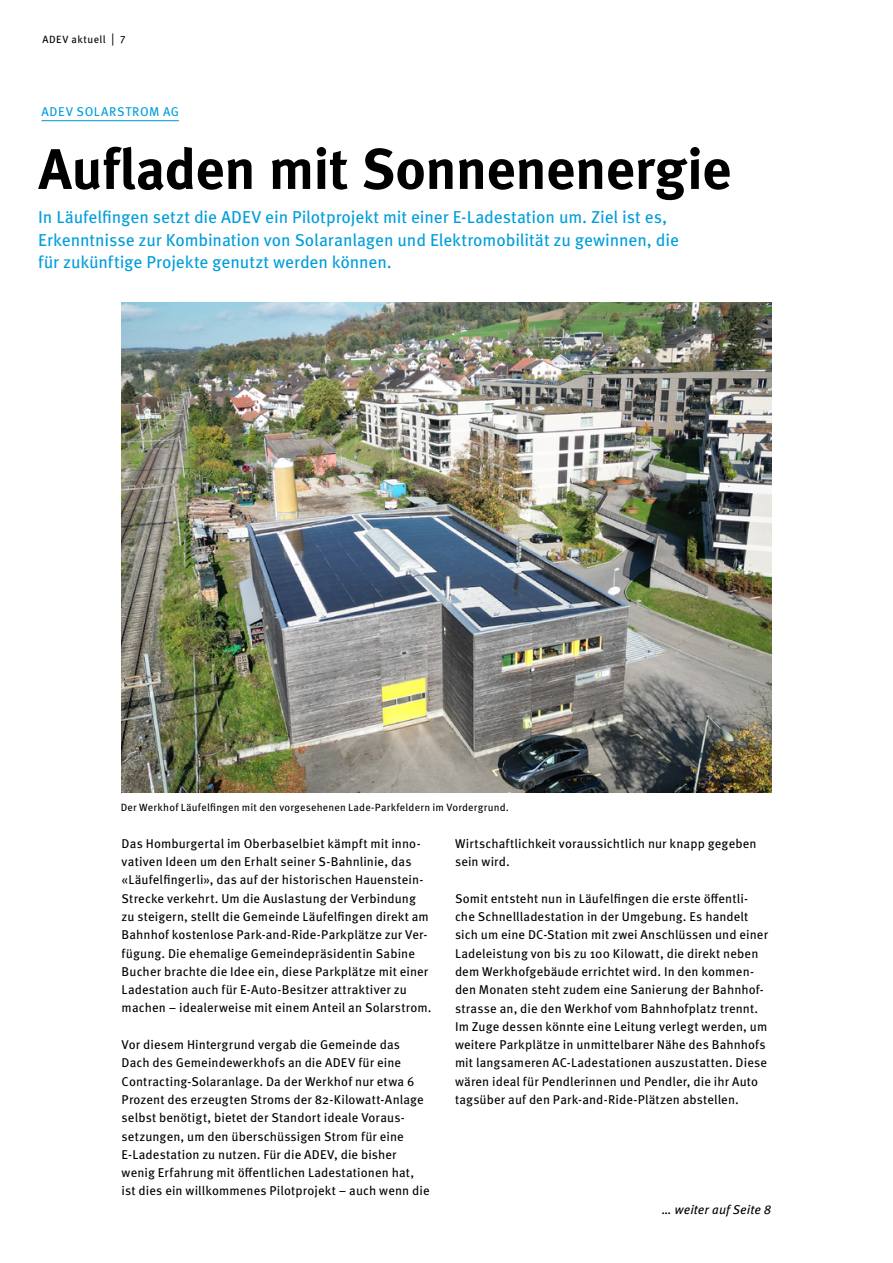
<style>
.page{position:relative;width:893px;height:1263px;background:#fff}
.page>*{position:absolute;margin:0;border:0;box-sizing:border-box;transform-origin:0 0}
.t1{font:700 57px "Meta Pro";letter-spacing:-.015em;color:#000}
.t2{font:17.25px/22.5px "Meta Pro";letter-spacing:-.005em;color:#009edb}
.t3{font:12.75px/18.3px "Meta Pro";letter-spacing:.01em;color:#000}
.t4{font:12.75px "Meta Pro";letter-spacing:.055em;color:#009edb}
.t5{font:italic 12.75px "Meta Pro";letter-spacing:.01em;color:#000}
.t6{font:10.5px "Meta Pro";letter-spacing:.02em;color:#000}
.t7{font:10.5px "Meta Pro";letter-spacing:.045em;color:#000}
.s1{font-size:12.6px}
</style>
<div class="page">
<hr style="left:41px;top:120px;width:138px;height:1px;background:#009edb">
<img style="left:122px;top:302px;width:649px;height:491px">
<p class="t7" style="left:43px;top:32px;width:84px">ADEV aktuell <span class="s1">|</span> 7</p>
<p class="t4" style="left:42px;top:104px;width:139px">ADEV SOLARSTROM AG</p>
<h1 class="t1" style="left:38px;top:133px;width:695px">Aufladen mit Sonnenenergie</h1>
<h2 class="t2" style="left:38px;top:206px;width:642px">In Läufelfingen setzt die ADEV ein Pilotprojekt mit einer E-Ladestation um. Ziel ist es,<br>Erkenntnisse zur Kombination von Solaranlagen und Elektromobilität zu gewinnen, die für zukünftige Projekte genutzt werden können.</h2>
<p class="t6" style="left:121px;top:801px;width:390px">Der Werkhof Läufelfingen mit den vorgesehenen Lade-Parkfeldern im Vordergrund.</p>
<p class="t3" style="left:122px;top:834px;width:311px">Das Homburgertal im Oberbaselbiet kämpft mit inno&shy;vativen Ideen um den Erhalt seiner S-Bahnlinie, das «Läufelfingerli», das auf der historischen Hauenstein-Strecke verkehrt. Um die Auslastung der Verbindung zu steigern, stellt die Gemeinde Läufelfingen direkt am Bahnhof kostenlose Park-and-Ride-Parkplätze zur Ver&shy;fügung. Die ehemalige Gemeindepräsidentin Sabine Bucher brachte die Idee ein, diese Parkplätze mit einer Ladestation auch für E-Auto-Besitzer attraktiver zu machen – idealerweise mit einem Anteil an Solarstrom.</p>
<p class="t3" style="left:122px;top:1035px;width:309px">Vor diesem Hintergrund vergab die Gemeinde das Dach des Gemeindewerkhofs an die ADEV für eine Contracting-Solaranlage. Da der Werkhof nur etwa 6<br>Prozent des erzeugten Stroms der 82-Kilowatt-Anlage selbst benötigt, bietet der Standort ideale Voraus&shy;setzungen, um den überschüssigen Strom für eine E-Ladestation zu nutzen. Für die ADEV, die bisher wenig Erfahrung mit öffentlichen Ladestationen hat, ist dies ein willkommenes Pilotprojekt – auch wenn die</p>
<p class="t3" style="left:455px;top:834px;width:303px">Wirtschaftlichkeit voraussichtlich nur knapp gegeben sein wird.</p>
<p class="t3" style="left:455px;top:889px;width:315px">Somit entsteht nun in Läufelfingen die erste öffentli&shy;che Schnellladestation in der Umgebung. Es handelt sich um eine DC-Station mit zwei Anschlüssen und einer Ladeleistung von bis zu 100 Kilowatt, die direkt neben dem Werkhofgebäude errichtet wird. In den kommen&shy;den Monaten steht zudem eine Sanierung der Bahnhof&shy;strasse an, die den Werkhof vom Bahnhofplatz trennt.<br>Im Zuge dessen könnte eine Leitung verlegt werden, um weitere Parkplätze in unmittelbarer Nähe des Bahnhofs mit langsameren AC-Ladestationen auszustatten. Diese wären ideal für Pendlerinnen und Pendler, die ihr Auto tagsüber auf den Park-and-Ride-Plätzen abstellen.</p>
<p class="t5" style="left:662px;top:1201px;width:111px">… weiter auf Seite 8</p>
</div>
